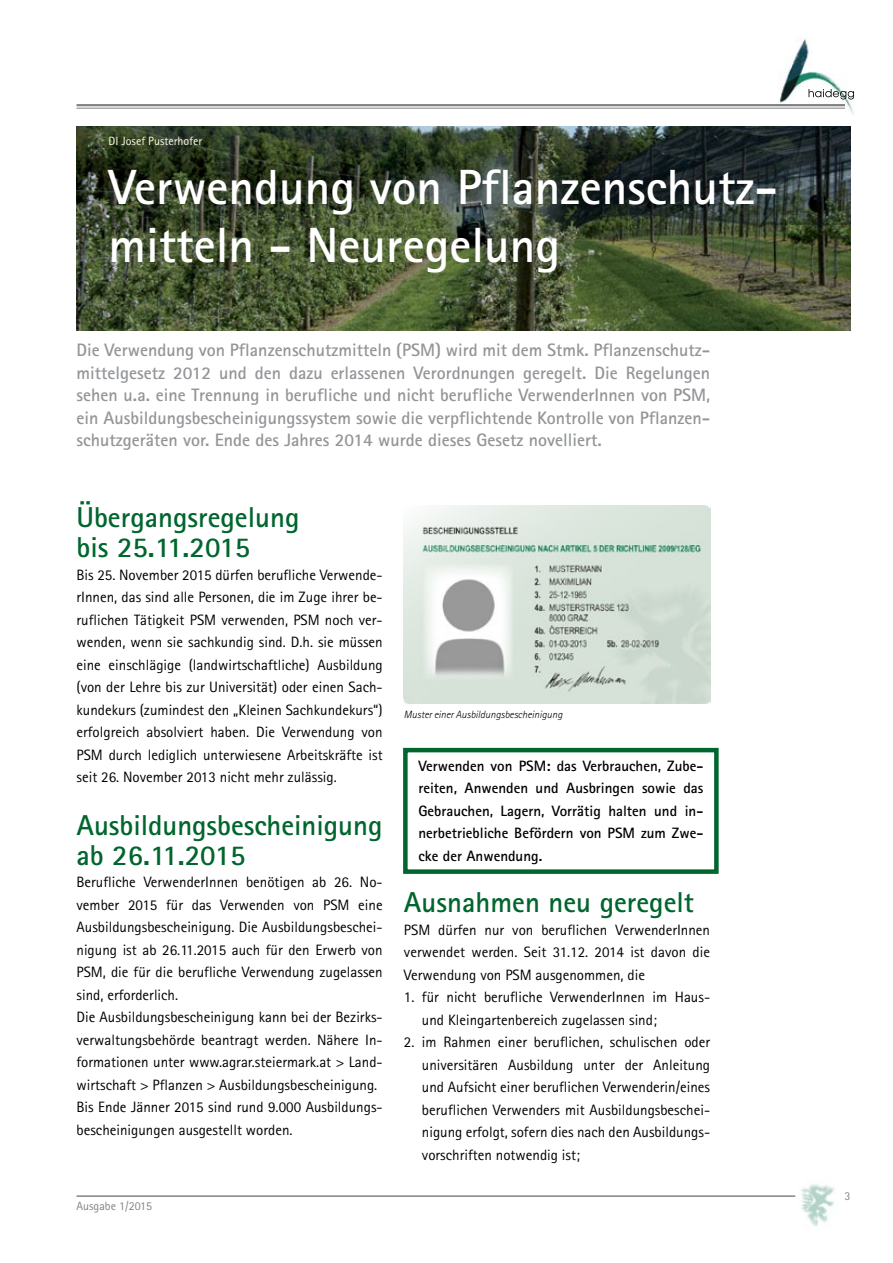
<style>
.page{position:relative;width:893px;height:1263px;background:#fff}
.page>*{position:absolute;margin:0;border:0;box-sizing:border-box;transform-origin:0 0}
.t1{font:700 49.5px/58.5px "Rotis Sans Serif";color:#fff}
.t2{font:700 28.8px/30px "Rotis Sans Serif";color:#00652e}
.t3{font:700 18px/22.5px "Rotis Sans Serif";color:#939598;text-align:justify}
.t4{font:15px/22.5px "Rotis Sans Serif";color:#000;text-align:justify}
.t5{font:700 15px/22.5px "Rotis Sans Serif";color:#000;text-align:justify}
.t6{font:12px "Rotis Sans Serif";color:#fcfbe4}
.t7{font:12px "Rotis Sans Serif";color:#808285}
.t8{font:italic 300 10.5px "Rotis Sans Serif";color:#000101}
</style>
<div class="page">
<hr style="left:77px;top:1195px;width:718px;height:2px;background:#808285">
<hr style="left:77px;top:104px;width:768px;height:2px;background:#808285">
<hr style="left:77px;top:108px;width:768px;height:1px;background:#808285">
<img style="left:801px;top:1183px;width:34px;height:44px">
<img style="left:778px;top:39px;width:77px;height:75px">
<img style="left:809px;top:89px;width:45px;height:11px">
<div style="left:403px;top:748px;width:316px;height:126px;border:4px solid #00652e"></div>
<img style="left:77px;top:126px;width:774px;height:205px">
<img style="left:403px;top:505px;width:307px;height:199px">
<p class="t6" style="left:109px;top:134px;width:95px">DI Josef Pusterhofer</p>
<h1 class="t1" style="left:109px;top:157px;width:671px">Verwendung von Pflanzenschutz&shy;mitteln - Neuregelung</h1>
<p class="t3" style="left:77px;top:339px;width:635px">Die Verwendung von Pflanzenschutzmitteln (PSM) wird mit dem Stmk. Pflanzenschutz&shy;mittelgesetz 2012 und den dazu erlassenen Verordnungen geregelt. Die Regelungen sehen u.a. eine Trennung in berufliche und nicht berufliche VerwenderInnen von PSM, ein Ausbildungsbescheinigungssystem sowie die verpflichtende Kontrolle von Pflanzen&shy;schutzgeräten vor. Ende des Jahres 2014 wurde dieses Gesetz novelliert.</p>
<h2 class="t2" style="left:77px;top:502px;width:224px">Übergangsregelung bis 25.11.2015</h2>
<p class="t4" style="left:77px;top:563px;width:308px">Bis 25. November 2015 dürfen berufliche Verwende&shy;rInnen, das sind alle Personen, die im Zuge ihrer be&shy;ruflichen Tätigkeit PSM verwenden, PSM noch ver&shy;wenden, wenn sie sachkundig sind. D.h. sie müssen eine einschlägige (landwirtschaftliche) Ausbildung (von der Lehre bis zur Universität) oder einen Sach&shy;kundekurs (zumindest den „Kleinen Sachkundekurs“) erfolgreich absolviert haben. Die Verwendung von PSM durch lediglich unterwiesene Arbeitskräfte ist seit 26. November 2013 nicht mehr zulässig.</p>
<h2 class="t2" style="left:77px;top:809px;width:307px">Ausbildungsbescheinigung ab 26.11.2015</h2>
<p class="t4" style="left:77px;top:871px;width:308px;text-align:left">Berufliche VerwenderInnen benötigen ab 26. No&shy;vember 2015 für das Verwenden von PSM eine Ausbildungsbescheinigung. Die Ausbildungsbeschei&shy;nigung ist ab 26.11.2015 auch für den Erwerb von PSM, die für die berufliche Verwendung zugelassen sind, erforderlich.<br>Die Ausbildungsbescheinigung kann bei der Bezirks&shy;verwaltungsbehörde beantragt werden. Nähere In&shy;formationen unter www.agrar.steiermark.at &gt; Land&shy;wirtschaft &gt; Pflanzen &gt; Ausbildungsbescheinigung.<br>Bis Ende Jänner 2015 sind rund 9.000 Ausbildungs&shy;bescheinigungen ausgestellt worden.</p>
<p class="t7" style="left:77px;top:1198px;width:77px">Ausgabe 1/2015</p>
<p class="t8" style="left:404px;top:708px;width:160px">Muster einer Ausbildungsbescheinigung</p>
<p class="t5" style="left:418px;top:754px;width:286px">Verwenden von PSM: das Verbrauchen, Zube&shy;reiten, Anwenden und Ausbringen sowie das Gebrauchen, Lagern, Vorrätig halten und in&shy;nerbetriebliche Befördern von PSM zum Zwe&shy;cke der Anwendung.</p>
<h2 class="t2" style="left:404px;top:887px;width:292px">Ausnahmen neu geregelt</h2>
<p class="t4" style="left:404px;top:918px;width:308px">PSM dürfen nur von beruflichen VerwenderInnen verwendet werden. Seit 31.12. 2014 ist davon die Verwendung von PSM ausgenommen, die</p>
<p class="t4" style="left:422px;top:986px;width:290px;text-indent:-18px">1. für nicht berufliche VerwenderInnen im Haus&shy;und Kleingartenbereich zugelassen sind;</p>
<p class="t4" style="left:422px;top:1031px;width:290px;text-indent:-18px">2. im Rahmen einer beruflichen, schulischen oder universitären Ausbildung unter der Anleitung und Aufsicht einer beruflichen Verwenderin/eines beruflichen Verwenders mit Ausbildungsbeschei&shy;nigung erfolgt, sofern dies nach den Ausbildungs&shy;vorschriften notwendig ist;</p>
<p class="t7" style="left:845px;top:1189px;width:7px">3</p>
</div>
